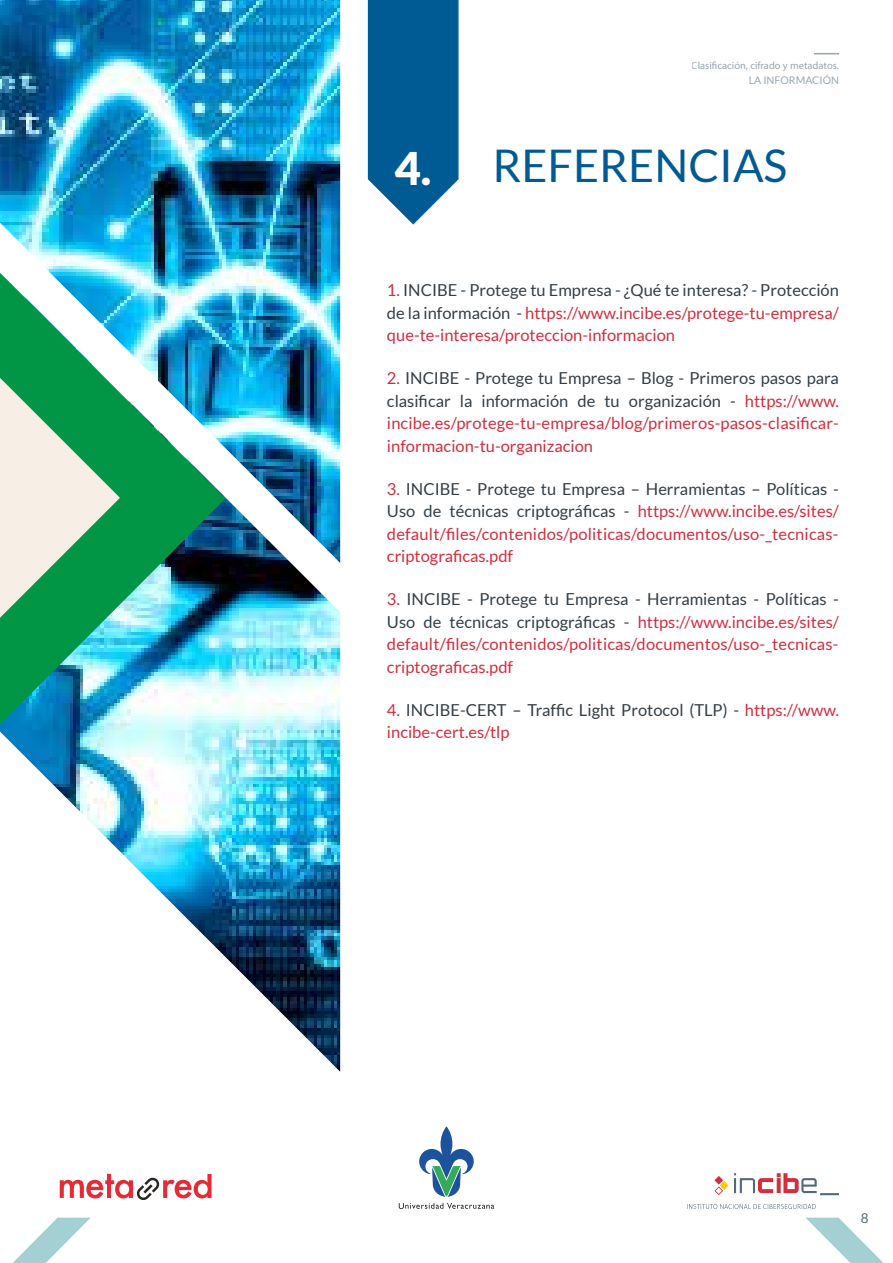
<style>
.page{position:relative;width:893px;height:1263px;background:#fff}
.page>*{position:absolute;margin:0;border:0;box-sizing:border-box;transform-origin:0 0}
.t1{font:45px "Lato";color:#005b94}
.t2{font:16.5px/22.5px "Lato";color:#d42d3c;text-align:justify}
.t3{font:16.5px/22.5px "Lato";color:#333e46}
.t4{font:13.5px "Lato";color:#516b7a}
.t5{font:10.5px "Myriad Pro";color:#516b7a}
.t6{font:10.5px "Lato";color:#516b7a}
.s1{font-weight:900;color:#fff}
.s2{color:#333e46}
.s3{color:#d42d3c}
</style>
<div class="page">
<svg style="left:805px;top:1217px;width:79px;height:46px"></svg>
<svg style="left:687px;top:1204px;width:129px;height:5px"></svg>
<svg style="left:734px;top:1173px;width:105px;height:22px"></svg>
<svg style="left:714px;top:1176px;width:14px;height:19px"></svg>
<svg style="left:60px;top:1174px;width:152px;height:26px"></svg>
<svg style="left:13px;top:1217px;width:78px;height:46px"></svg>
<svg style="left:814px;top:53px;width:25px;height:1px"></svg>
<svg style="left:368px;top:0;width:91px;height:225px;background:#1b6c9f"></svg>
<img style="left:0;top:0;width:340px;height:1072px">
<svg style="left:0;top:614px;width:226px;height:111px;background:#4cb5b9"></svg>
<img style="left:0;top:223px;width:341px;height:391px">
<svg style="left:0;top:378px;width:120px;height:240px;background:#7fc397"></svg>
<svg style="left:419px;top:1126px;width:55px;height:71px"></svg>
<svg style="left:399px;top:1203px;width:95px;height:6px"></svg>
<p class="t5" style="left:692px;top:59px;width:149px">Clasificación, cifrado y metadatos.</p>
<p class="t6" style="left:749px;top:75px;width:92px">LA INFORMACIÓN</p>
<h1 class="t1" style="left:395px;top:141px;width:394px"><span class="s1">4.</span> REFERENCIAS</h1>
<p class="t2" style="left:387px;top:279px;width:453px">1. <span class="s2">INCIBE - Protege tu Empresa - ¿Qué te interesa? - Protección de la información -</span> https://www.incibe.es/protege-tu-empresa/ que-te-interesa/proteccion-informacion</p>
<p class="t2" style="left:387px;top:367px;width:454px">2. <span class="s2">INCIBE - Protege tu Empresa – Blog - Primeros pasos para clasificar la información de tu organización -</span> https://www. incibe.es/protege-tu-empresa/blog/primeros-pasos-clasificar&shy;informacion-tu-organizacion</p>
<p class="t2" style="left:387px;top:477px;width:453px">3. <span class="s2">INCIBE - Protege tu Empresa – Herramientas – Políticas - Uso de técnicas criptográficas -</span> https://www.incibe.es/sites/ default/files/contenidos/politicas/documentos/uso-_tecnicas&shy;criptograficas.pdf</p>
<p class="t2" style="left:387px;top:588px;width:453px">3. <span class="s2">INCIBE - Protege tu Empresa - Herramientas - Políticas - Uso de técnicas criptográficas -</span> https://www.incibe.es/sites/ default/files/contenidos/politicas/documentos/uso-_tecnicas&shy;criptograficas.pdf</p>
<p class="t3" style="left:387px;top:698px;width:453px"><span class="s3">4.</span> INCIBE-CERT – Traffic Light Protocol (TLP) - <span class="s3">https://www. incibe-cert.es/tlp</span></p>
<p class="t4" style="left:861px;top:1211px;width:9px">8</p>
</div>
